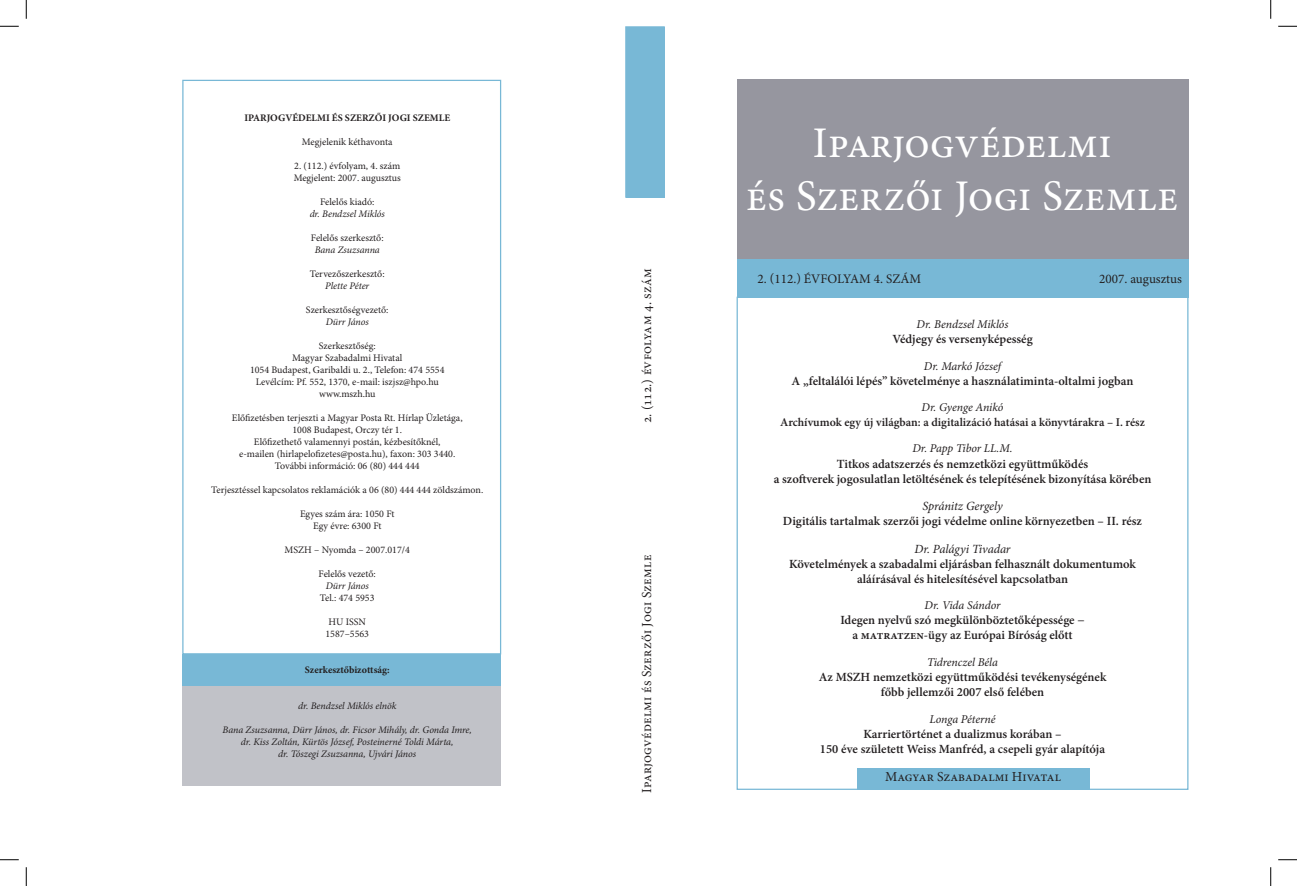
<style>
.page{position:relative;width:1297px;height:886px;background:#fff}
.page>*{position:absolute;margin:0;border:0;box-sizing:border-box;transform-origin:0 0}
.t1{font:43.75px/52.5px "Minion Pro";letter-spacing:-.005em;color:#fff;text-align:center}
.t2{font:13.75px "Minion Pro";letter-spacing:.005em;color:#231f20}
.t3{font:13.12px "Minion Pro";color:#231f20}
.t4{font:600 12.5px/15px "Minion Pro";color:#231f20;text-align:center}
.t5{font:italic 12.5px "Minion Pro";letter-spacing:-.01em;color:#231f20}
.t6{font:italic 11.88px "Minion Pro";letter-spacing:-.005em;color:#231f20}
.t7{font:600 11.88px "Minion Pro";color:#231f20}
.t8{font:10px/12px "Minion Pro";color:#231f20;text-align:center}
.t9{font:italic 10px/12px "Minion Pro";letter-spacing:-.005em;color:#231f20;text-align:center}
.t10{font:700 10px "Minion Pro";color:#231f20}
</style>
<div class="page">
<div style="left:625px;top:27px;width:39px;height:170px;background:#78b8d6"></div>
<div style="left:625px;top:26px;width:39px;height:172px;border:1px solid #78b8d6"></div>
<div style="left:856px;top:767px;width:233px;height:22px;background:#78b8d6"></div>
<div style="left:736px;top:254px;width:452px;height:43px;background:#78b8d6"></div>
<div style="left:736px;top:79px;width:452px;height:180px;background:#96969f"></div>
<div style="left:182px;top:684px;width:319px;height:101px;background:#c1c2c8"></div>
<div style="left:182px;top:653px;width:319px;height:32px;background:#78b8d6"></div>
<svg style="left:0;top:25px;width:19px;height:2px"></svg>
<svg style="left:1278px;top:25px;width:18px;height:2px"></svg>
<svg style="left:0;top:859px;width:19px;height:1px"></svg>
<svg style="left:1278px;top:859px;width:18px;height:1px"></svg>
<svg style="left:25px;top:0;width:2px;height:19px"></svg>
<svg style="left:25px;top:867px;width:2px;height:18px"></svg>
<svg style="left:1270px;top:0;width:1px;height:19px"></svg>
<svg style="left:1270px;top:867px;width:1px;height:18px"></svg>
<p class="t10" style="left:244px;top:112px;width:207px">IPARJOGVÉDELMI ÉS SZERZŐI JOGI SZEMLE</p>
<p class="t8" style="left:302px;top:136px;width:92px">Megjelenik kéthavonta</p>
<p class="t8" style="left:294px;top:160px;width:109px;text-align:left">2. (112.) évfolyam, 4. szám<br>Megjelent: 2007. augusztus</p>
<p class="t8" style="left:320px;top:196px;width:56px">Felelős kiadó:</p>
<p class="t9" style="left:310px;top:208px;width:77px">dr. Bendzsel Miklós</p>
<p class="t8" style="left:311px;top:232px;width:74px">Felelős szerkesztő:</p>
<p class="t9" style="left:315px;top:244px;width:67px">Bana Zsuzsanna</p>
<p class="t8" style="left:310px;top:268px;width:76px">Tervezőszerkesztő:</p>
<p class="t9" style="left:325px;top:280px;width:46px">Plette Péter</p>
<p class="t8" style="left:306px;top:304px;width:84px">Szerkesztőségvezető:</p>
<p class="t9" style="left:326px;top:316px;width:44px">Dürr János</p>
<p class="t8" style="left:250px;top:340px;width:196px">Szerkesztőség:<br>Magyar Szabadalmi Hivatal<br>1054 Budapest, Garibaldi u. 2., Telefon: 474 5554<br>Levélcím: Pf. 552, 1370, e-mail: iszjsz@hpo.hu www.mszh.hu</p>
<p class="t8" style="left:232px;top:412px;width:232px">Előfizetésben terjeszti a Magyar Posta Rt. Hírlap Üzletága, 1008 Budapest, Orczy tér 1.<br>Előfizethető valamennyi postán, kézbesítőknél,<br>e-mailen (hirlapelofizetes@posta.hu), faxon: 303 3440.<br>További információ: 06 (80) 444 444</p>
<p class="t8" style="left:211px;top:484px;width:273px">Terjesztéssel kapcsolatos reklamációk a 06 (80) 444 444 zöldszámon.</p>
<p class="t8" style="left:300px;top:508px;width:96px">Egyes szám ára: 1050 Ft<br>Egy évre: 6300 Ft</p>
<p class="t8" style="left:284px;top:544px;width:127px">MSZH – Nyomda – 2007.017/4</p>
<p class="t8" style="left:318px;top:568px;width:59px">Felelős vezető:</p>
<p class="t9" style="left:326px;top:580px;width:44px">Dürr János</p>
<p class="t8" style="left:320px;top:592px;width:56px">Tel.: 474 5953</p>
<p class="t8" style="left:325px;top:616px;width:45px">HU ISSN<br>1587–5563</p>
<p class="t10" style="left:305px;top:664px;width:86px">Szerkesztőbizottság:</p>
<p class="t9" style="left:298px;top:700px;width:100px">dr. Bendzsel Miklós elnök</p>
<p class="t9" style="left:223px;top:724px;width:251px">Bana Zsuzsanna, Dürr János, dr. Ficsor Mihály, dr. Gonda Imre, dr. Kiss Zoltán, Kürtös József, Posteinerné Toldi Márta,<br>dr. Tószegi Zsuzsanna, Ujvári János</p>
<h2 class="t2" style="left:638px;top:423px;width:156px;rotate:-90deg">2. (112.) évfolyam 4. szám</h2>
<h2 class="t2" style="left:638px;top:793px;width:240px;rotate:-90deg">Iparjogvédelmi és Szerzői Jogi Szemle</h2>
<h1 class="t1" style="left:746px;top:119px;width:434px">Iparjogvédelmi<br>és Szerzői Jogi Szemle</h1>
<h3 class="t3" style="left:757px;top:270px;width:165px">2. (112.) ÉVFOLYAM 4. SZÁM</h3>
<h3 class="t3" style="left:1099px;top:270px;width:84px">2007. augusztus</h3>
<p class="t6" style="left:916px;top:317px;width:93px">Dr. Bendzsel Miklós</p>
<p class="t4" style="left:892px;top:332px;width:142px">Védjegy és versenyképesség</p>
<p class="t6" style="left:923px;top:358px;width:79px">Dr. Markó József</p>
<p class="t4" style="left:791px;top:373px;width:343px">A „feltalálói lépés” követelménye a használatiminta-oltalmi jogban</p>
<p class="t6" style="left:921px;top:400px;width:83px">Dr. Gyenge Anikó</p>
<p class="t7" style="left:780px;top:414px;width:366px">Archívumok egy új világban: a digitalizáció hatásai a könyvtárakra – I. rész</p>
<p class="t6" style="left:912px;top:441px;width:102px">Dr. Papp Tibor LL.M.</p>
<p class="t4" style="left:773px;top:456px;width:379px">Titkos adatszerzés és nemzetközi együttműködés<br>a szoftverek jogosulatlan letöltésének és telepítésének bizonyítása körében</p>
<p class="t5" style="left:922px;top:498px;width:82px">Spránitz Gergely</p>
<p class="t4" style="left:783px;top:514px;width:360px">Digitális tartalmak szerzői jogi védelme online környezetben – II. rész</p>
<p class="t5" style="left:914px;top:541px;width:97px">Dr. Palágyi Tivadar</p>
<p class="t4" style="left:789px;top:556px;width:348px">Követelmények a szabadalmi eljárásban felhasznált dokumentumok aláírásával és hitelesítésével kapcsolatban</p>
<p class="t6" style="left:924px;top:598px;width:77px">Dr. Vida Sándor</p>
<p class="t4" style="left:840px;top:613px;width:246px">Idegen nyelvű szó megkülönböztetőképessége − a matratzen-ügy az Európai Bíróság előtt</p>
<p class="t6" style="left:927px;top:655px;width:72px">Tidrenczel Béla</p>
<p class="t4" style="left:818px;top:670px;width:289px">Az MSZH nemzetközi együttműködési tevékenységének főbb jellemzői 2007 első felében</p>
<p class="t6" style="left:929px;top:711px;width:68px">Longa Péterné</p>
<p class="t4" style="left:819px;top:726px;width:286px">Karriertörténet a dualizmus korában –<br>150 éve született Weiss Manfréd, a csepeli gyár alapítója</p>
<h2 class="t2" style="left:885px;top:768px;width:178px">Magyar Szabadalmi Hivatal</h2>
</div>
